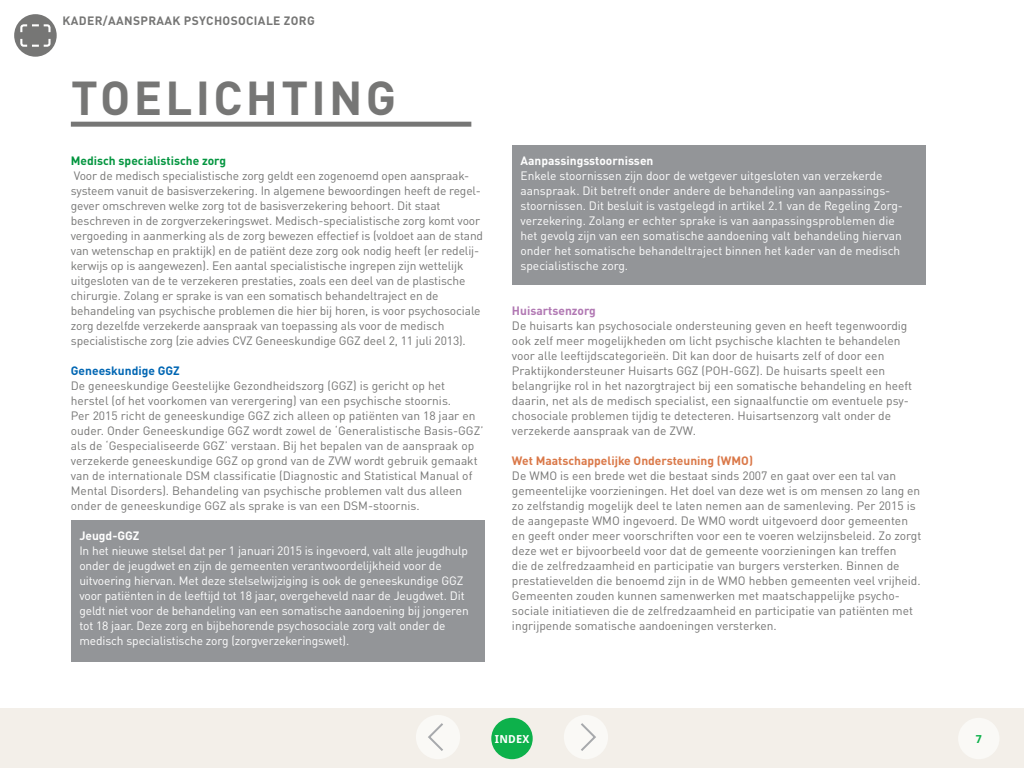
<style>
.page{position:relative;width:1024px;height:768px;background:#fff}
.page>*{position:absolute;margin:0;border:0;box-sizing:border-box;transform-origin:0 0}
.t1{font:700 47px "DINOT";letter-spacing:.07em;color:#767675}
.t2{font:12px/15px "DINOT";color:#767675}
.t3{font:12px/15px "DINOT";letter-spacing:-.01em;color:#fff}
.t4{font:700 12px "DINOT";color:#da7848}
.t5{font:700 12px "DINOT";letter-spacing:.03em;color:#767675}
.t6{font:700 12px "DINOT";color:#fff}
.t7{font:700 12px "DINOT";color:#03953f}
.t8{font:700 12px "DINOT";color:#0066b3}
.t9{font:700 12px "DINOT";color:#b178b3}
.t10{font:700 11px "Droid Sans";letter-spacing:.02em;color:#fff}
.t11{font:700 11px "Droid Sans";color:#0db14b}
</style>
<div class="page">
<div style="left:0;top:709px;width:1024px;height:59px;background:#f3efe9"></div>
<div style="left:564px;top:715px;width:44px;height:44px;background:#faf9f6;border-radius:50%"></div>
<svg style="left:581px;top:723px;width:15px;height:28px"></svg>
<div style="left:416px;top:715px;width:44px;height:44px;background:#faf9f6;border-radius:50%"></div>
<svg style="left:428px;top:723px;width:15px;height:28px"></svg>
<div style="left:958px;top:718px;width:42px;height:41px;background:#faf9f6;border-radius:50%"></div>
<div style="left:512px;top:145px;width:414px;height:139px;background:#939598"></div>
<div style="left:71px;top:521px;width:414px;height:141px;background:#939598"></div>
<div style="left:71px;top:122px;width:400px;height:5px;background:#767675"></div>
<div style="left:14px;top:14px;width:43px;height:43px;background:#767675;border-radius:50%"></div>
<svg style="left:20px;top:24px;width:31px;height:23px"></svg>
<div style="left:491px;top:718px;width:42px;height:41px;background:#0db14b;border-radius:50%"></div>
<p class="t5" style="left:62px;top:13px;width:254px">Kader/aanspraak psychosociale zorg</p>
<h1 class="t1" style="left:71px;top:68px;width:327px">Toelichting</h1>
<p class="t7" style="left:71px;top:153px;width:157px">M edisch specialistische zorg</p>
<p class="t2" style="left:71px;top:168px;width:414px">Voor de medisch specialistische zorg geldt een zogenoemd open aanspraak&shy;systeem vanuit de basisverzekering. In algemene bewoordingen heeft de regel&shy;gever omschreven welke zorg tot de basisverzekering behoort. Dit staat beschreven in de zorgverzekeringswet. Medisch-specialistische zorg komt voor vergoeding in aanmerking als de zorg bewezen effectief is (voldoet aan de stand van wetenschap en praktijk) en de patiënt deze zorg ook nodig heeft (er redelij&shy;kerwijs op is aangewezen). Een aantal specialistische ingrepen zijn wettelijk uitgesloten van de te verzekeren prestaties, zoals een deel van de plastische chirurgie. Zolang er sprake is van een somatisch behandeltraject en de behandeling van psychische problemen die hier bij horen, is voor psychosociale zorg dezelfde verzekerde aanspraak van toepassing als voor de medisch specialistische zorg (zie advies CVZ Geneeskundige GGZ deel 2, 11 juli 2013).</p>
<p class="t8" style="left:71px;top:363px;width:95px">Geneeskundige GGZ</p>
<p class="t2" style="left:71px;top:378px;width:414px">De geneeskundige Geestelijke Gezondheidszorg (GGZ) is gericht op het herstel (of het voorkomen van verergering) van een psychische stoornis.<br>Per 2015 richt de geneeskundige GGZ zich alleen op patiënten van 18 jaar en ouder. Onder Geneeskundige GGZ wordt zowel de ‘Generalistische Basis-GGZ’ als de ‘Gespecialiseerde GGZ’ verstaan. Bij het bepalen van de aanspraak op verzekerde geneeskundige GGZ op grond van de ZVW wordt gebruik gemaakt van de internationale DSM classificatie (Diagnostic and Statistical Manual of Mental Disorders). Behandeling van psychische problemen valt dus alleen onder de geneeskundige GGZ als sprake is van een DSM-stoornis.</p>
<p class="t6" style="left:79px;top:528px;width:47px">Jeugd-GGZ</p>
<p class="t3" style="left:79px;top:543px;width:391px">In het nieuwe stelsel dat per 1 januari 2015 is ingevoerd, valt alle jeugdhulp onder de jeugdwet en zijn de gemeenten verantwoordelijkheid voor de uitvoering hiervan. Met deze stelselwijziging is ook de geneeskundige GGZ voor patiënten in de leeftijd tot 18 jaar, overgeheveld naar de Jeugdwet. Dit geldt niet voor de behandeling van een somatische aandoening bij jongeren tot 18 jaar. Deze zorg en bijbehorende psychosociale zorg valt onder de medisch specialistische zorg (zorgverzekeringswet).</p>
<p class="t6" style="left:521px;top:153px;width:134px">Aanpassingsstoornissen</p>
<p class="t3" style="left:521px;top:168px;width:384px">Enkele stoornissen zijn door de wetgever uitgesloten van verzekerde aanspraak. Dit betreft onder andere de behandeling van aanpassings&shy;stoornissen. Dit besluit is vastgelegd in artikel 2.1 van de Regeling Zorg&shy;verzekering. Zolang er echter sprake is van aanpassingsproblemen die het gevolg zijn van een somatische aandoening valt behandeling hiervan onder het somatische behandeltraject binnen het kader van de medisch specialistische zorg.</p>
<p class="t9" style="left:512px;top:303px;width:85px">H uisartsenzorg</p>
<p class="t2" style="left:512px;top:318px;width:402px">De huisarts kan psychosociale ondersteuning geven en heeft tegenwoordig ook zelf meer mogelijkheden om licht psychische klachten te behandelen voor alle leeftijdscategorieën. Dit kan door de huisarts zelf of door een Praktijkondersteuner Huisarts GGZ (POH-GGZ). De huisarts speelt een belangrijke rol in het nazorgtraject bij een somatische behandeling en heeft daarin, net als de medisch specialist, een signaalfunctie om eventuele psy&shy;chosociale problemen tijdig te detecteren. Huisartsenzorg valt onder de verzekerde aanspraak van de ZVW.</p>
<p class="t4" style="left:512px;top:453px;width:243px">Wet Maatschappelijke Ondersteuning (WMO)</p>
<p class="t2" style="left:512px;top:468px;width:411px">De WMO is een brede wet die bestaat sinds 2007 en gaat over een tal van gemeentelijke voorzieningen. Het doel van deze wet is om mensen zo lang en zo zelfstandig mogelijk deel te laten nemen aan de samenleving. Per 2015 is de aangepaste WMO ingevoerd. De WMO wordt uitgevoerd door gemeenten en geeft onder meer voorschriften voor een te voeren welzijnsbeleid. Zo zorgt deze wet er bijvoorbeeld voor dat de gemeente voorzieningen kan treffen<br>die de zelfredzaamheid en participatie van burgers versterken. Binnen de prestatievelden die benoemd zijn in de WMO hebben gemeenten veel vrijheid.<br>Gemeenten zouden kunnen samenwerken met maatschappelijke psycho&shy;sociale initiatieven die de zelfredzaamheid en participatie van patiënten met ingrijpende somatische aandoeningen versterken.</p>
<p class="t10" style="left:495px;top:732px;width:36px">INDEX</p>
<p class="t11" style="left:976px;top:732px;width:8px">7</p>
</div>
